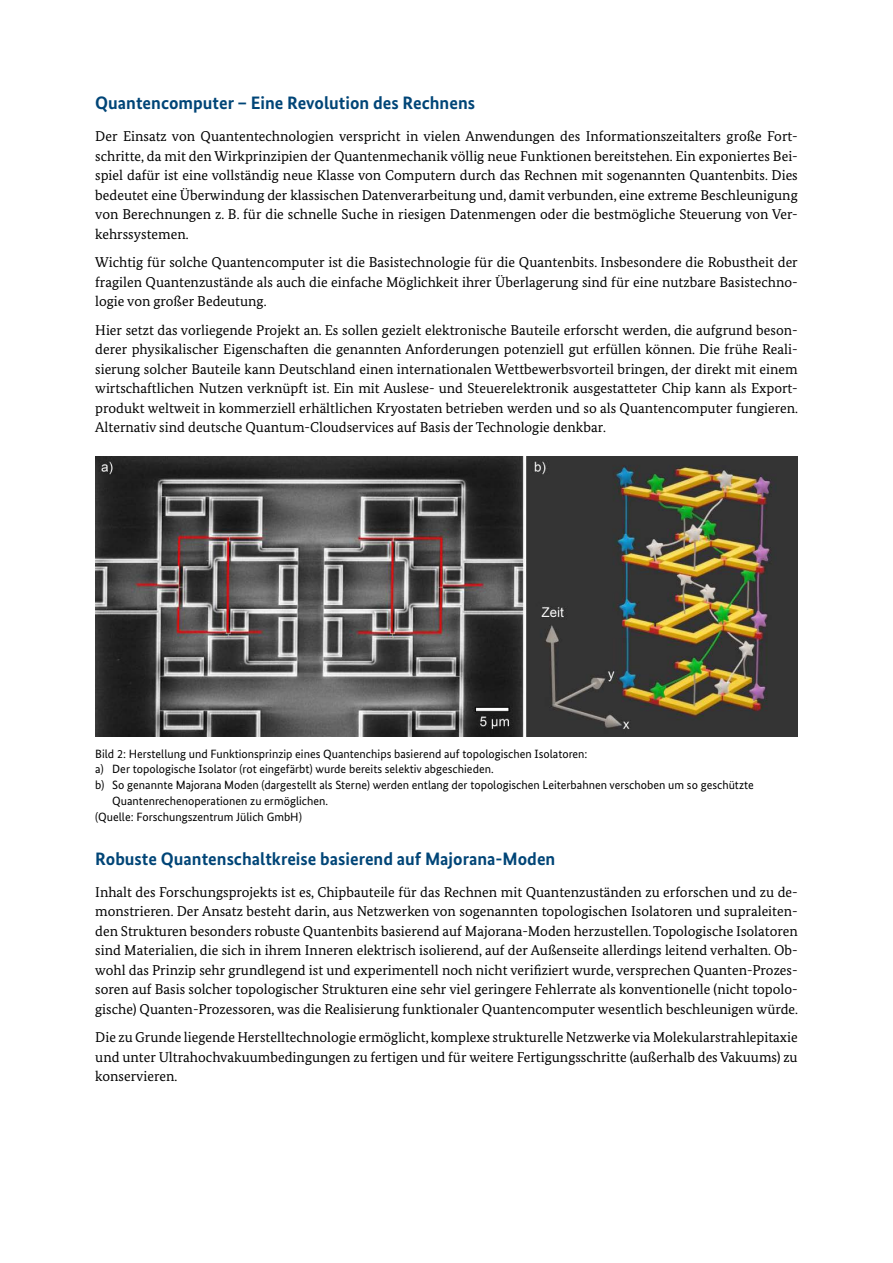
<style>
.page{position:relative;width:893px;height:1263px;background:#fff}
.page>*{position:absolute;margin:0;border:0;box-sizing:border-box;transform-origin:0 0}
.t1{font:700 18px "Bundes Sans";color:#004577}
.t2{font:14.25px/19.5px "Bundes Serif";color:#000;text-align:justify}
.L_Caption{font:12px/15.8px "Bundes Sans";color:#000}
</style>
<div class="page">
<img style="left:95px;top:456px;width:703px;height:281px">
<h3 class="t1" style="left:95px;top:92px;width:381px">Quantencomputer – Eine Revolution des Rechnens</h3>
<p class="t2" style="left:95px;top:127px;width:704px">Der Einsatz von Quantentechnologien verspricht in vielen Anwendungen des Informationszeitalters große Fort&shy;schritte, da mit den Wirkprinzipien der Quantenmechanik völlig neue Funktionen bereitstehen. Ein exponiertes Bei&shy;spiel dafür ist eine vollständig neue Klasse von Computern durch das Rechnen mit sogenannten Quantenbits. Dies bedeutet eine Überwindung der klassischen Datenverarbeitung und, damit verbunden, eine extreme Beschleunigung von Berechnungen z. B. für die schnelle Suche in riesigen Datenmengen oder die bestmögliche Steuerung von Ver&shy;kehrssystemen.</p>
<p class="t2" style="left:95px;top:253px;width:704px">Wichtig für solche Quantencomputer ist die Basistechnologie für die Quantenbits. Insbesondere die Robustheit der fragilen Quantenzustände als auch die einfache Möglichkeit ihrer Überlagerung sind für eine nutzbare Basistechno&shy;logie von großer Bedeutung.</p>
<p class="t2" style="left:95px;top:320px;width:704px">Hier setzt das vorliegende Projekt an. Es sollen gezielt elektronische Bauteile erforscht werden, die aufgrund beson&shy;derer physikalischer Eigenschaften die genannten Anforderungen potenziell gut erfüllen können. Die frühe Reali&shy;sierung solcher Bauteile kann Deutschland einen internationalen Wettbewerbsvorteil bringen, der direkt mit einem wirtschaftlichen Nutzen verknüpft ist. Ein mit Auslese- und Steuerelektronik ausgestatteter Chip kann als Export&shy;produkt weltweit in kommerziell erhältlichen Kryostaten betrieben werden und so als Quantencomputer fungieren.<br>Alternativ sind deutsche Quantum-Cloudservices auf Basis der Technologie denkbar.</p>
<p class="L_Caption" style="left:95px;top:746px;width:494px">Bild 2: Herstellung und Funktionsprinzip eines Quantenchips basierend auf topologischen Isolatoren:</p>
<p class="L_Caption" style="left:95px;top:761px;width:400px">a) Der topologische Isolator (rot eingefärbt) wurde bereits selektiv abgeschieden.</p>
<p class="L_Caption" style="left:112px;top:777px;width:643px;text-indent:-17px">b) So genannte Majorana Moden (dargestellt als Sterne) werden entlang der topologischen Leiterbahnen verschoben um so geschützte<br>Quantenrechenoperationen zu ermöglichen.</p>
<p class="L_Caption" style="left:95px;top:809px;width:208px">(Quelle: Forschungszentrum Jülich GmbH)</p>
<h3 class="t1" style="left:95px;top:847px;width:462px">Robuste Quantenschaltkreise basierend auf Majorana-Moden</h3>
<p class="t2" style="left:95px;top:882px;width:704px">Inhalt des Forschungsprojekts ist es, Chipbauteile für das Rechnen mit Quantenzuständen zu erforschen und zu de&shy;monstrieren. Der Ansatz besteht darin, aus Netzwerken von sogenannten topologischen Isolatoren und supraleiten&shy;den Strukturen besonders robuste Quantenbits basierend auf Majorana-Moden herzustellen. Topologische Isolatoren sind Materialien, die sich in ihrem Inneren elektrisch isolierend, auf der Außenseite allerdings leitend verhalten. Ob&shy;wohl das Prinzip sehr grundlegend ist und experimentell noch nicht verifiziert wurde, versprechen Quanten-Prozes&shy;soren auf Basis solcher topologischer Strukturen eine sehr viel geringere Fehlerrate als konventionelle (nicht topolo&shy;gische) Quanten-Prozessoren, was die Realisierung funktionaler Quantencomputer wesentlich beschleunigen würde.</p>
<p class="t2" style="left:95px;top:1027px;width:704px">Die zu Grunde liegende Herstelltechnologie ermöglicht, komplexe strukturelle Netzwerke via Molekularstrahlepitaxie und unter Ultrahochvakuumbedingungen zu fertigen und für weitere Fertigungsschritte (außerhalb des Vakuums) zu konservieren.</p>
</div>
